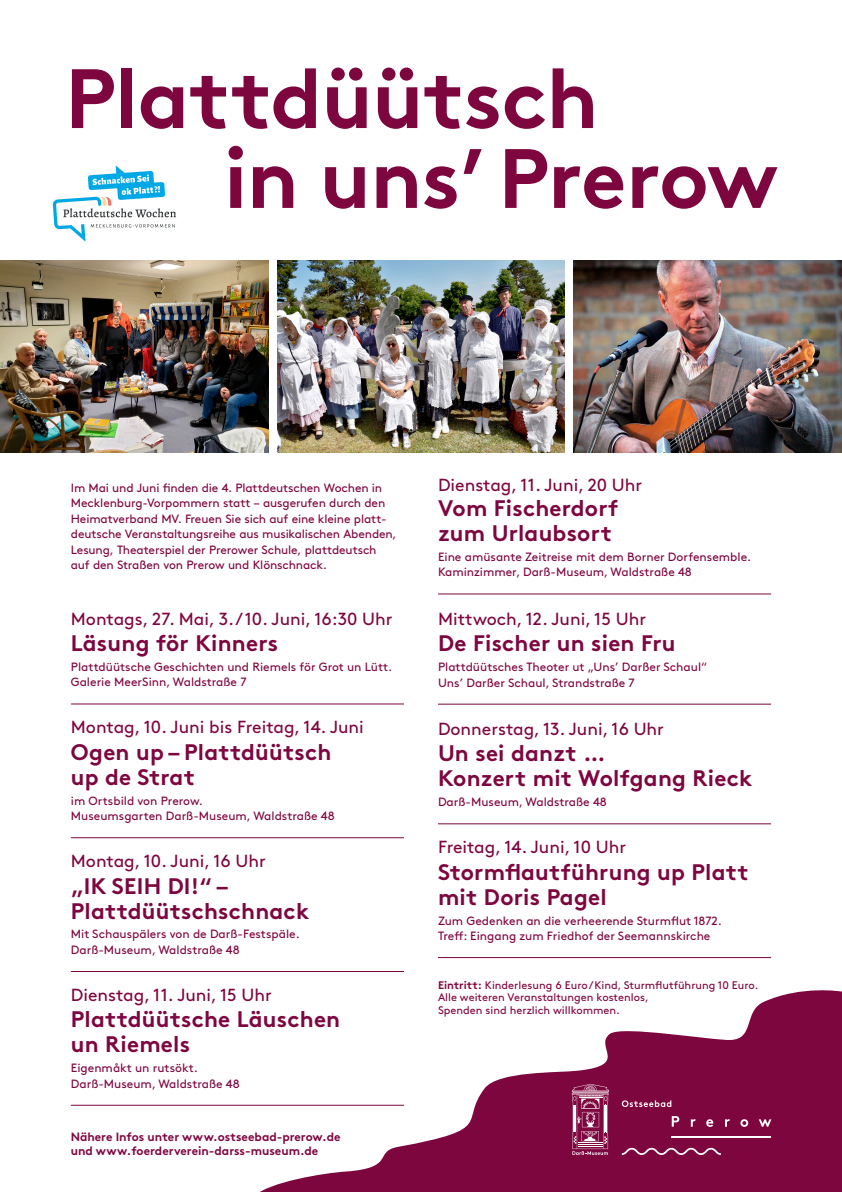
<style>
.page{position:relative;width:842px;height:1192px;background:#fff}
.page>*{position:absolute;margin:0;border:0;box-sizing:border-box;transform-origin:0 0}
.t1{font:84px/79.9px "Brown Std Bold Alt";letter-spacing:-.01em;color:#7e063f}
.t2{font:22.5px/25px "Brown Std Bold Alt";letter-spacing:.01em;color:#7e063f}
.t3{font:17.5px "Brown Std Regular Alt";color:#7e063f}
.t4{font:12px/15.5px "Brown Std Regular Alt";color:#7e063f}
.t5{font:12px/14px "Brown Std Bold Alt";color:#7e063f}
.t6{font:11px/12.5px "Brown Std Regular Alt";color:#7e063f}
.s1{font-family:"Brown Std Bold Alt"}
</style>
<div class="page">
<img style="left:0;top:261px;width:269px;height:191px">
<img style="left:573px;top:261px;width:269px;height:191px">
<svg style="left:254px;top:990px;width:588px;height:202px"></svg>
<img style="left:277px;top:261px;width:288px;height:191px">
<hr style="left:71px;top:703px;width:333px;height:1px;background:#7e063f">
<hr style="left:71px;top:837px;width:333px;height:1px;background:#7e063f">
<hr style="left:71px;top:971px;width:333px;height:1px;background:#7e063f">
<hr style="left:71px;top:1105px;width:333px;height:1px;background:#7e063f">
<img style="left:52px;top:165px;width:124px;height:77px">
<hr style="left:438px;top:593px;width:333px;height:1px;background:#7e063f">
<hr style="left:438px;top:704px;width:333px;height:1px;background:#7e063f">
<hr style="left:438px;top:823px;width:333px;height:1px;background:#7e063f">
<hr style="left:438px;top:957px;width:333px;height:1px;background:#7e063f">
<svg style="left:672px;top:1116px;width:7px;height:11px"></svg>
<svg style="left:691px;top:1119px;width:4px;height:8px"></svg>
<svg style="left:706px;top:1119px;width:7px;height:8px"></svg>
<svg style="left:725px;top:1119px;width:5px;height:8px"></svg>
<svg style="left:740px;top:1119px;width:8px;height:8px"></svg>
<svg style="left:759px;top:1119px;width:12px;height:8px"></svg>
<svg style="left:622px;top:1100px;width:49px;height:7px"></svg>
<hr style="left:671px;top:1136px;width:99px;height:2px;background:#fff">
<svg style="left:622px;top:1148px;width:99px;height:7px"></svg>
<svg style="left:572px;top:1084px;width:37px;height:71px;background:#a55279"></svg>
<h1 class="t1" style="left:224px;top:58px;width:556px;text-indent:-159px">Plattdüütsch<br>in uns’ Prerow</h1>
<p class="t4" style="left:71px;top:480px;width:327px">Im Mai und Juni finden die 4. Plattdeutschen Wochen in Mecklenburg-Vorpommern statt – ausgerufen durch den Heimatverband MV. Freuen Sie sich auf eine kleine platt&shy;deutsche Veranstaltungsreihe aus musikalischen Abenden, Lesung, Theaterspiel der Prerower Schule, plattdeutsch auf den Straßen von Prerow und Klönschnack.</p>
<h3 class="t3" style="left:71px;top:608px;width:323px">Montags, 27. Mai, 3./10. Juni, 16:30 Uhr</h3>
<h2 class="t2" style="left:71px;top:631px;width:209px">Läsung för Kinners</h2>
<p class="t4" style="left:71px;top:659px;width:323px">Plattdüütsche Geschichten und Riemels för Grot un Lütt.<br>Galerie MeerSinn, Waldstraße 7</p>
<h3 class="t3" style="left:71px;top:717px;width:294px">Montag, 10. Juni bis Freitag, 14. Juni</h3>
<h2 class="t2" style="left:71px;top:739px;width:262px">Ogen up – Plattdüütsch up de Strat</h2>
<p class="t4" style="left:71px;top:793px;width:265px">im Ortsbild von Prerow.<br>Museumsgarten Darß-Museum, Waldstraße 48</p>
<h3 class="t3" style="left:71px;top:851px;width:196px">Montag, 10. Juni, 16 Uhr</h3>
<h2 class="t2" style="left:71px;top:873px;width:240px">„IK SEIH DI!“ –<br>Plattdüütschschnack</h2>
<p class="t4" style="left:71px;top:927px;width:230px">Mit Schauspälers von de Darß-Festspäle.<br>Darß-Museum, Waldstraße 48</p>
<h3 class="t3" style="left:71px;top:985px;width:203px">Dienstag, 11. Juni, 15 Uhr</h3>
<h2 class="t2" style="left:71px;top:1007px;width:271px">Plattdüütsche Läuschen un Riemels</h2>
<p class="t4" style="left:71px;top:1060px;width:170px">Eigenmåkt un rutsökt.<br>Darß-Museum, Waldstraße 48</p>
<p class="t5" style="left:71px;top:1129px;width:271px">Nähere Infos unter www.ostseebad-prerow.de und www.foerderverein-darss-museum.de</p>
<h3 class="t3" style="left:438px;top:475px;width:206px">Dienstag, 11. Juni, 20 Uhr</h3>
<h2 class="t2" style="left:438px;top:496px;width:182px">Vom Fischerdorf zum Urlaubsort</h2>
<p class="t4" style="left:438px;top:549px;width:315px">Eine amüsante Zeitreise mit dem Borner Dorfensemble.<br>Kaminzimmer, Darß-Museum, Waldstraße 48</p>
<h3 class="t3" style="left:438px;top:609px;width:210px">Mittwoch, 12. Juni, 15 Uhr</h3>
<h2 class="t2" style="left:438px;top:631px;width:239px">De Fischer un sien Fru</h2>
<p class="t4" style="left:438px;top:659px;width:271px">Plattdüütsches Theoter ut „Uns’ Darßer Schaul“<br>Uns’ Darßer Schaul, Strandstraße 7</p>
<h3 class="t3" style="left:438px;top:719px;width:228px">Donnerstag, 13. Juni, 16 Uhr</h3>
<h2 class="t2" style="left:438px;top:741px;width:316px">Un sei danzt …<br>Konzert mit Wolfgang Rieck</h2>
<p class="t4" style="left:438px;top:794px;width:170px">Darß-Museum, Waldstraße 48</p>
<h3 class="t3" style="left:438px;top:837px;width:190px">Freitag, 14. Juni, 10 Uhr</h3>
<h2 class="t2" style="left:438px;top:859px;width:312px">Stormflautführung up Platt mit Doris Pagel</h2>
<p class="t4" style="left:438px;top:913px;width:285px">Zum Gedenken an die verheerende Sturmflut 1872.<br>Treff: Eingang zum Friedhof der Seemannskirche</p>
<p class="t6" style="left:438px;top:979px;width:322px"><span class="s1">Eintritt:</span> Kinderlesung 6 Euro/Kind, Sturmflutführung 10 Euro.<br>Alle weiteren Veranstaltungen kostenlos,<br>Spenden sind herzlich willkommen.</p>
</div>
